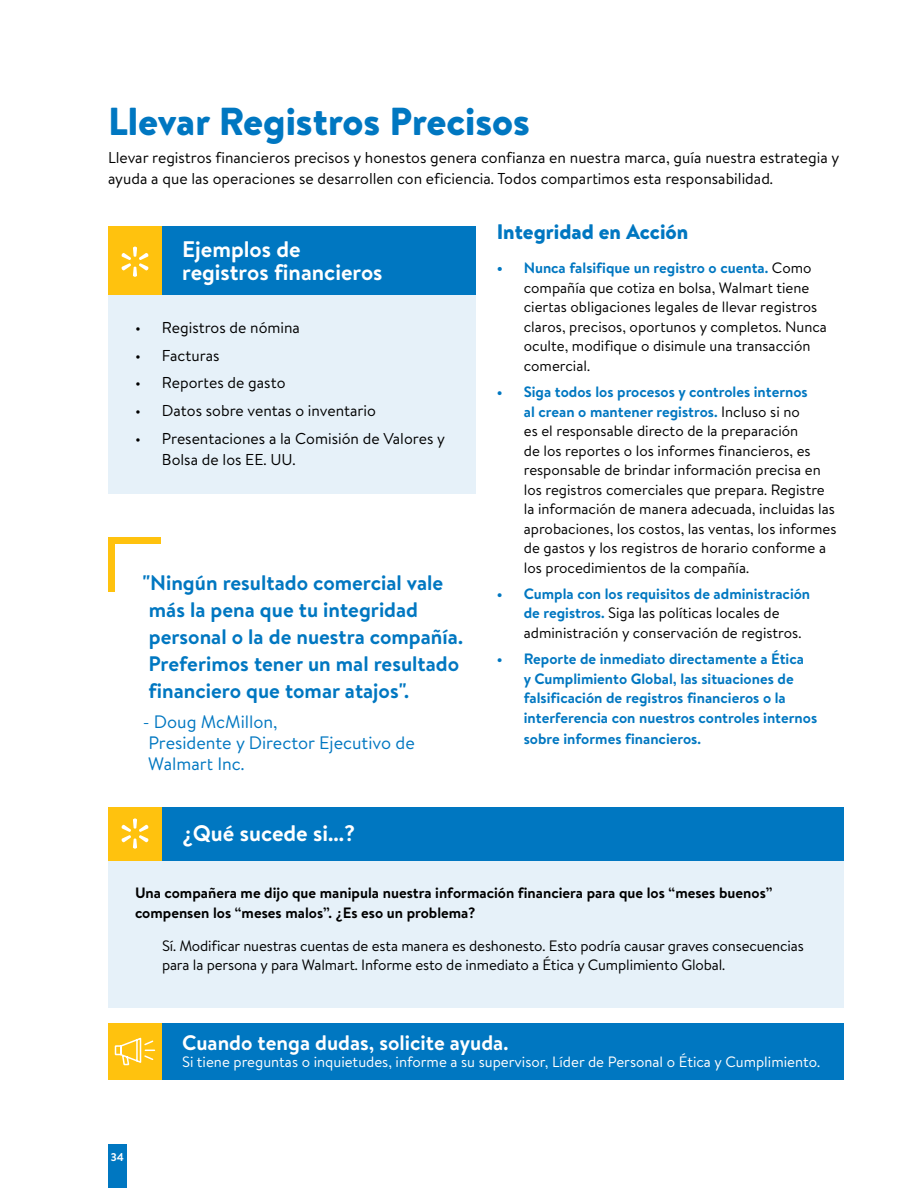
<style>
.page{position:relative;width:918px;height:1188px;background:#fff}
.page>*{position:absolute;margin:0;border:0;box-sizing:border-box;transform-origin:0 0}
.t1{font:900 39px "Bogle";color:#0077c1}
.t2{font:700 22.5px/22.5px "Bogle";color:#fff}
.t3{font:700 21px/27px "Bogle";color:#0077c1}
.t4{font:700 21px "Bogle";color:#fff}
.t5{font:900 21px "Bogle";color:#0077c1}
.t6{font:18px/21px "Bogle";color:#0077c1}
.t7{font:15.75px/21px "Bogle";color:#000}
.t8{font:15px/19.5px "Bogle";color:#000}
.t9{font:700 15px/19.5px "Bogle";color:#0077c1}
.t10{font:700 15px/19.5px "Bogle";color:#000}
.t11{font:15px "Bogle";color:#fff}
.t12{font:700 11.25px "Bogle";color:#fff}
.s1{font-weight:700;font-size:15.75px;color:#0077c1}
.s2{font-weight:700;color:#0077c1}
</style>
<div class="page">
<div style="left:108px;top:861px;width:736px;height:147px;background:#e6f1f9"></div>
<div style="left:108px;top:807px;width:54px;height:54px;background:#ffc20e"></div>
<svg style="left:121px;top:818px;width:28px;height:31px"></svg>
<div style="left:162px;top:807px;width:682px;height:54px;background:#0077c1"></div>
<div style="left:108px;top:537px;width:52px;height:7px;background:#ffc20e"></div>
<div style="left:108px;top:537px;width:7px;height:55px;background:#ffc20e"></div>
<div style="left:108px;top:295px;width:368px;height:199px;background:#e6f1f9"></div>
<div style="left:108px;top:226px;width:54px;height:69px;background:#ffc20e"></div>
<svg style="left:121px;top:247px;width:28px;height:30px"></svg>
<div style="left:162px;top:226px;width:314px;height:69px;background:#0077c1"></div>
<div style="left:108px;top:1023px;width:54px;height:57px;background:#ffc20e"></div>
<svg style="left:114px;top:1037px;width:42px;height:29px"></svg>
<div style="left:162px;top:1023px;width:682px;height:57px;background:#0077c1"></div>
<div style="left:108px;top:1145px;width:19px;height:43px;background:#0077c1"></div>
<h1 class="t1" style="left:108px;top:94px;width:424px">Llevar Registros Precisos</h1>
<p class="t7" style="left:108px;top:147px;width:733px">Llevar registros financieros precisos y honestos genera confianza en nuestra marca, guía nuestra estrategia y ayuda a que las operaciones se desarrollen con eficiencia. Todos compartimos esta responsabilidad.</p>
<h3 class="t5" style="left:497px;top:217px;width:193px">Integridad en Acción</h3>
<p class="t8" style="left:524px;top:258px;width:305px;text-indent:-27px"><span class="s1">•</span> <span class="s2">Nunca falsifique un registro o cuenta.</span> Como compañía que cotiza en bolsa, Walmart tiene ciertas obligaciones legales de llevar registros claros, precisos, oportunos y completos. Nunca oculte, modifique o disimule una transacción comercial.</p>
<p class="t8" style="left:524px;top:382px;width:314px;text-indent:-27px"><span class="s2">• Siga todos los procesos y controles internos<br>al crean o mantener registros.</span> Incluso si no<br>es el responsable directo de la preparación<br>de los reportes o los informes financieros, es responsable de brindar información precisa en los registros comerciales que prepara. Registre la información de manera adecuada, incluidas las aprobaciones, los costos, las ventas, los informes de gastos y los registros de horario conforme a los procedimientos de la compañía.</p>
<p class="t8" style="left:524px;top:583px;width:288px;text-indent:-27px"><span class="s2">• Cumpla con los requisitos de administración de registros.</span> Siga las políticas locales de administración y conservación de registros.</p>
<p class="t9" style="left:524px;top:649px;width:295px;text-indent:-27px">• Reporte de inmediato directamente a Ética<br>y Cumplimiento Global, las situaciones de falsificación de registros financieros o la interferencia con nuestros controles internos</p>
<p class="t9" style="left:524px;top:728px;width:179px">sobre informes financieros.</p>
<h2 class="t2" style="left:182px;top:237px;width:202px">Ejemplos de registros financieros</h2>
<p class="t7" style="left:135px;top:316px;width:167px">• Registros de nómina</p>
<p class="t7" style="left:135px;top:344px;width:86px">• Facturas</p>
<p class="t7" style="left:135px;top:372px;width:152px">• Reportes de gasto</p>
<p class="t7" style="left:135px;top:400px;width:243px">• Datos sobre ventas o inventario</p>
<p class="t7" style="left:162px;top:427px;width:285px;text-indent:-27px">• Presentaciones a la Comisión de Valores y<br>Bolsa de los EE. UU.</p>
<h3 class="t3" style="left:142px;top:569px;width:322px">"Ningún resultado comercial vale más la pena que tu integridad personal o la de nuestra compañía.<br>Preferimos tener un mal resultado financiero que tomar atajos".</h3>
<p class="t6" style="left:148px;top:711px;width:268px;text-indent:-6px">- Doug McMillon,<br>Presidente y Director Ejecutivo de<br>Walmart Inc.</p>
<h2 class="t2" style="left:182px;top:822px;width:175px">¿Qué sucede si...?</h2>
<p class="t10" style="left:135px;top:883px;width:639px">Una compañera me dijo que manipula nuestra información financiera para que los “meses buenos” compensen los “meses malos”. ¿Es eso un problema?</p>
<p class="t8" style="left:162px;top:935px;width:643px">Sí. Modificar nuestras cuentas de esta manera es deshonesto. Esto podría causar graves consecuencias para la persona y para Walmart. Informe esto de inmediato a Ética y Cumplimiento Global.</p>
<p class="t12" style="left:111px;top:1149px;width:15px">34</p>
<h3 class="t4" style="left:182px;top:1028px;width:328px">Cuando tenga dudas, solicite ayuda.</h3>
<p class="t11" style="left:182px;top:1052px;width:639px">Si tiene preguntas o inquietudes, informe a su supervisor, Líder de Personal o Ética y Cumplimiento.</p>
</div>
